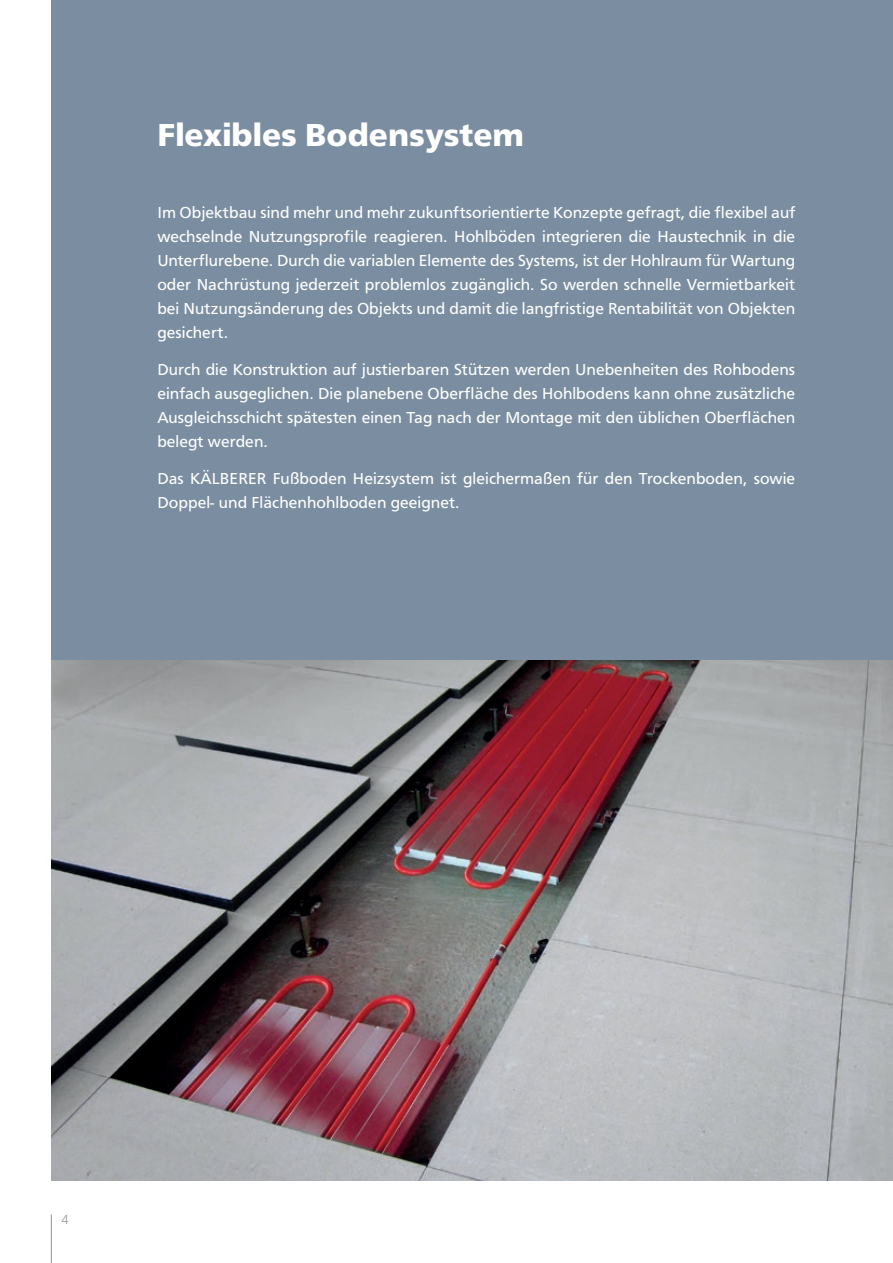
<style>
.page{position:relative;width:893px;height:1263px;background:#fff}
.page>*{position:absolute;margin:0;border:0;box-sizing:border-box;transform-origin:0 0}
.t1{font:700 33px "Frutus T";color:#fff}
.t2{font:16.5px/24px "Frutus T";letter-spacing:.005em;color:#fff;text-align:justify}
.t3{font:300 13.5px "Frutus T";color:#939598}
</style>
<div class="page">
<hr style="left:51px;top:1214px;width:1px;height:49px;background:#939598">
<div style="left:51px;top:0;width:842px;height:1181px;background:#7b8ea1"></div>
<img style="left:52px;top:660px;width:841px;height:521px">
<h1 class="t1" style="left:157px;top:116px;width:368px">Flexibles Bodensystem</h1>
<p class="t2" style="left:157px;top:201px;width:639px">Im Objektbau sind mehr und mehr zukunftsorientierte Konzepte gefragt, die flexibel auf wechselnde Nutzungsprofile reagieren. Hohlböden integrieren die Haustechnik in die Unterflurebene. Durch die variablen Elemente des Systems, ist der Hohlraum für Wartung oder Nachrüstung jederzeit problemlos zugänglich. So werden schnelle Vermietbarkeit bei Nutzungsänderung des Objekts und damit die langfristige Rentabilität von Objekten gesichert.</p>
<p class="t2" style="left:157px;top:357px;width:639px">Durch die Konstruktion auf justierbaren Stützen werden Unebenheiten des Rohbodens einfach ausgeglichen. Die planebene Oberfläche des Hohlbodens kann ohne zusätzliche Ausgleichsschicht spätesten einen Tag nach der Montage mit den üblichen Oberflächen belegt werden.</p>
<p class="t2" style="left:157px;top:466px;width:639px">Das KÄLBERER Fußboden Heizsystem ist gleichermaßen für den Trockenboden, sowie<br>Doppel- und Flächenhohlboden geeignet.</p>
<p class="t3" style="left:62px;top:1211px;width:9px">4</p>
</div>
